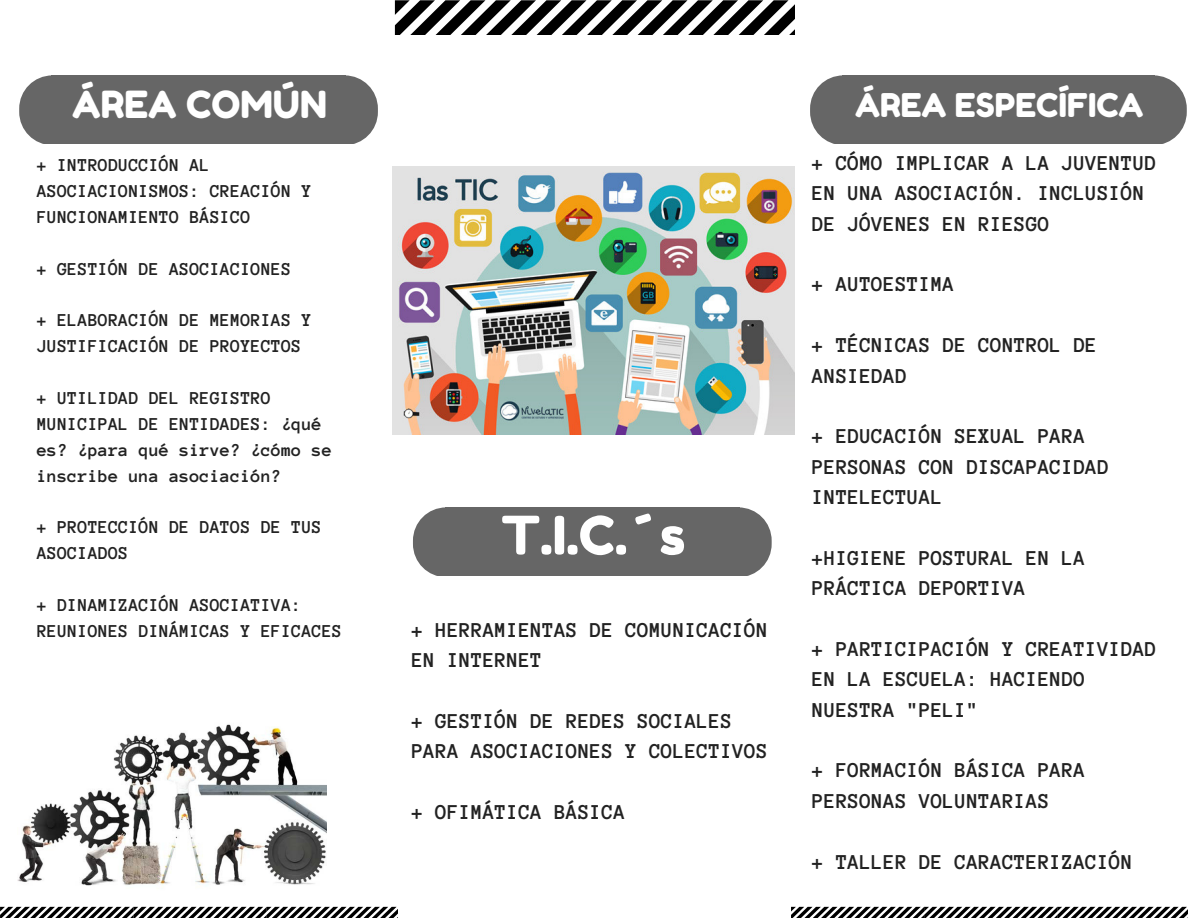
<style>
.page{position:relative;width:1188px;height:918px;background:#fff}
.page>*{position:absolute;margin:0;border:0;box-sizing:border-box;transform-origin:0 0}
.t1{font:53.1px "Fredoka One";color:#fff}
.t2{font:37.35px "Fredoka One";color:#fff}
.t3{font:32.7px "Fredoka One";color:#fff}
.t4{font:700 21.75px/30.3px "Anonymous Pro";color:#222}
.t5{font:700 18.75px/25.8px "Anonymous Pro";color:#222}
</style>
<div class="page">
<svg style="left:395px;top:0;width:399px;height:35px"></svg>
<svg style="left:0;top:907px;width:398px;height:11px"></svg>
<svg style="left:791px;top:907px;width:397px;height:11px"></svg>
<img style="left:393px;top:166px;width:401px;height:268px">
<div style="left:51px;top:75px;width:295px;height:69px;background:#666"></div>
<svg style="left:346px;top:75px;width:32px;height:69px"></svg>
<svg style="left:19px;top:75px;width:32px;height:69px"></svg>
<img style="left:18px;top:724px;width:308px;height:162px">
<div style="left:445px;top:507px;width:295px;height:69px;background:#666"></div>
<svg style="left:740px;top:507px;width:32px;height:69px"></svg>
<svg style="left:413px;top:507px;width:32px;height:69px"></svg>
<div style="left:842px;top:75px;width:313px;height:69px;background:#666"></div>
<svg style="left:1155px;top:75px;width:32px;height:69px"></svg>
<svg style="left:810px;top:75px;width:32px;height:69px"></svg>
<h2 class="t2" style="left:72px;top:82px;width:256px">ÁREA COMÚN</h2>
<p class="t5" style="left:37px;top:153px;width:276px">+ INTRODUCCIÓN AL<br>ASOCIACIONISMOS: CREACIÓN Y<br>FUNCIONAMIENTO BÁSICO</p>
<p class="t5" style="left:37px;top:256px;width:256px">+ GESTIÓN DE ASOCIACIONES</p>
<p class="t5" style="left:37px;top:308px;width:276px">+ ELABORACIÓN DE MEMORIAS Y<br>JUSTIFICACIÓN DE PROYECTOS</p>
<p class="t5" style="left:37px;top:385px;width:297px">+ UTILIDAD DEL REGISTRO<br>MUNICIPAL DE ENTIDADES: ¿qué es? ¿para qué sirve? ¿cómo se inscribe una asociación?</p>
<p class="t5" style="left:37px;top:515px;width:286px">+ PROTECCIÓN DE DATOS DE TUS<br>ASOCIADOS</p>
<p class="t5" style="left:37px;top:592px;width:307px">+ DINAMIZACIÓN ASOCIATIVA:<br>REUNIONES DINÁMICAS Y EFICACES</p>
<h1 class="t1" style="left:501px;top:503px;width:185px">T.I.C.´s</h1>
<p class="t4" style="left:412px;top:615px;width:358px">+ HERRAMIENTAS DE COMUNICACIÓN<br>EN INTERNET</p>
<p class="t4" style="left:412px;top:706px;width:358px">+ GESTIÓN DE REDES SOCIALES<br>PARA ASOCIACIONES Y COLECTIVOS</p>
<p class="t4" style="left:412px;top:797px;width:215px">+ OFIMÁTICA BÁSICA</p>
<h3 class="t3" style="left:855px;top:85px;width:290px">ÁREA ESPECÍFICA</h3>
<p class="t4" style="left:812px;top:148px;width:346px">+ CÓMO IMPLICAR A LA JUVENTUD<br>EN UNA ASOCIACIÓN. INCLUSIÓN<br>DE JÓVENES EN RIESGO</p>
<p class="t4" style="left:812px;top:270px;width:144px">+ AUTOESTIMA</p>
<p class="t4" style="left:812px;top:330px;width:287px">+ TÉCNICAS DE CONTROL DE<br>ANSIEDAD</p>
<p class="t4" style="left:812px;top:422px;width:299px">+ EDUCACIÓN SEXUAL PARA<br>PERSONAS CON DISCAPACIDAD<br>INTELECTUAL</p>
<p class="t4" style="left:812px;top:543px;width:275px">+HIGIENE POSTURAL EN LA<br>PRÁCTICA DEPORTIVA</p>
<p class="t4" style="left:812px;top:634px;width:346px">+ PARTICIPACIÓN Y CREATIVIDAD<br>EN LA ESCUELA: HACIENDO<br>NUESTRA "PELI"</p>
<p class="t4" style="left:812px;top:756px;width:275px">+ FORMACIÓN BÁSICA PARA<br>PERSONAS VOLUNTARIAS</p>
<p class="t4" style="left:812px;top:847px;width:322px">+ TALLER DE CARACTERIZACIÓN</p>
</div>
